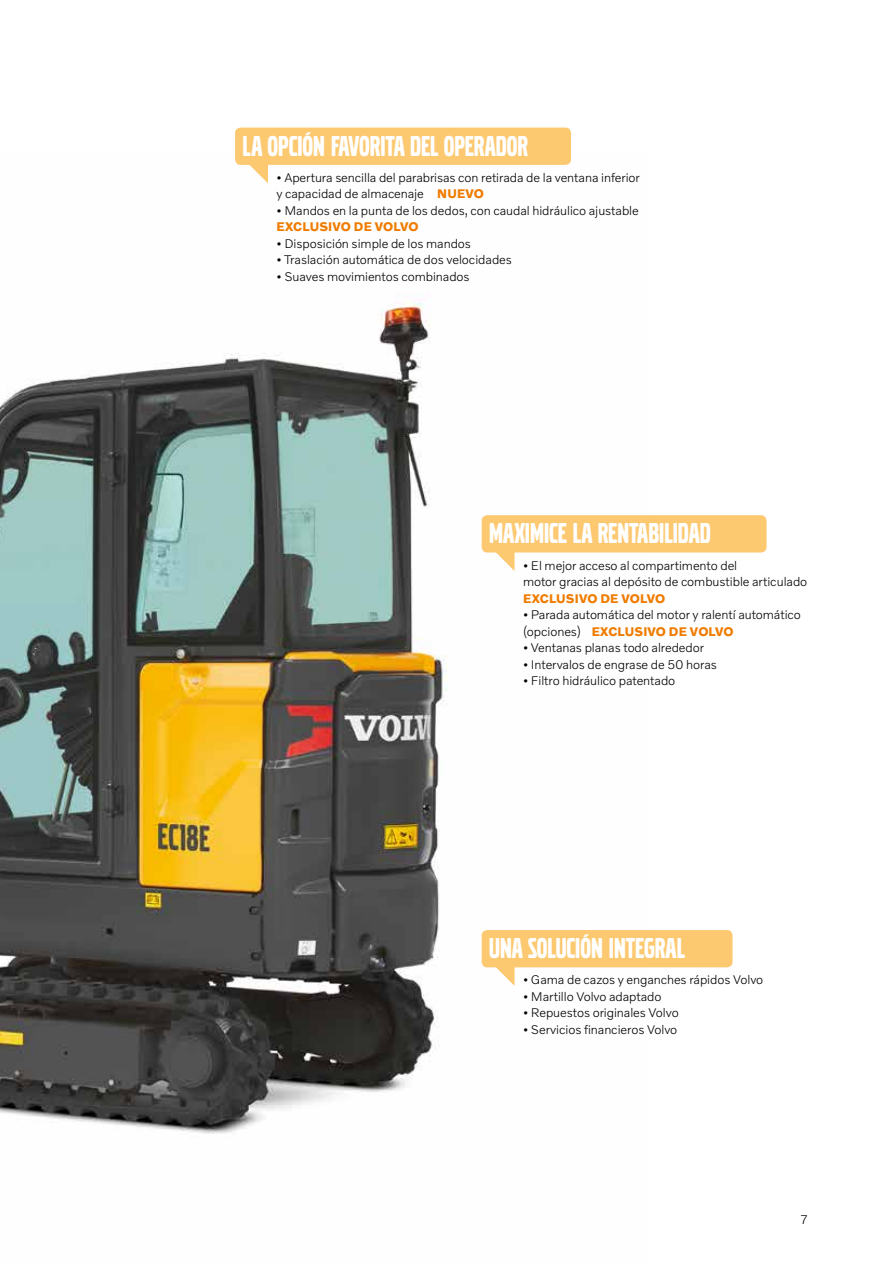
<style>
.page{position:relative;width:893px;height:1263px;background:#fff}
.page>*{position:absolute;margin:0;border:0;box-sizing:border-box;transform-origin:0 0}
.t1{font:30px "Volvo Broad Pro";color:#fff}
.t2{font:300 12.75px/16.5px "Volvo Novum";letter-spacing:-.005em;color:#000}
.t3{font:700 12.75px "Volvo Novum";letter-spacing:.015em;color:#ef7c00}
.s1{font-weight:700;color:#ef7c00}
</style>
<div class="page">
<img style="left:0;top:162px;width:648px;height:972px">
<div style="left:235px;top:128px;width:336px;height:37px;background:#fcc870;border-radius:6px"></div>
<svg style="left:248px;top:164px;width:20px;height:19px"></svg>
<div style="left:482px;top:930px;width:250px;height:37px;background:#fcc870;border-radius:6px"></div>
<svg style="left:495px;top:967px;width:19px;height:19px"></svg>
<div style="left:482px;top:515px;width:285px;height:37px;background:#fcc870;border-radius:6px"></div>
<svg style="left:495px;top:552px;width:19px;height:19px"></svg>
<h1 class="t1" style="left:243px;top:132px;width:287px">LA OPCIÓN FAVORITA DEL OPERADOR</h1>
<p class="t2" style="left:276px;top:169px;width:365px">• Apertura sencilla del parabrisas con retirada de la ventana inferior y capacidad de almacenaje <span class="s1">NUEVO</span></p>
<p class="t2" style="left:276px;top:202px;width:364px">• Mandos en la punta de los dedos, con caudal hidráulico ajustable</p>
<p class="t3" style="left:277px;top:219px;width:144px">EXCLUSIVO DE VOLVO</p>
<p class="t2" style="left:276px;top:235px;width:196px">• Disposición simple de los mandos</p>
<p class="t2" style="left:276px;top:251px;width:237px">• Traslación automática de dos velocidades</p>
<p class="t2" style="left:276px;top:268px;width:195px">• Suaves movimientos combinados</p>
<h1 class="t1" style="left:489px;top:519px;width:223px">MAXIMICE LA RENTABILIDAD</h1>
<p class="t2" style="left:523px;top:556px;width:286px">• El mejor acceso al compartimento del<br>motor gracias al depósito de combustible articulado</p>
<p class="t3" style="left:523px;top:590px;width:144px">EXCLUSIVO DE VOLVO</p>
<p class="t2" style="left:523px;top:606px;width:279px">• Parada automática del motor y ralentí automático (opciones) <span class="s1">EXCLUSIVO DE VOLVO</span></p>
<p class="t2" style="left:523px;top:639px;width:182px">• Ventanas planas todo alrededor</p>
<p class="t2" style="left:523px;top:655px;width:196px">• Intervalos de engrase de 50 horas</p>
<p class="t2" style="left:523px;top:672px;width:154px">• Filtro hidráulico patentado</p>
<h1 class="t1" style="left:489px;top:934px;width:197px">UNA SOLUCIÓN INTEGRAL</h1>
<p class="t2" style="left:523px;top:971px;width:242px">• Gama de cazos y enganches rápidos Volvo</p>
<p class="t2" style="left:523px;top:988px;width:140px">• Martillo Volvo adaptado</p>
<p class="t2" style="left:523px;top:1004px;width:157px">• Repuestos originales Volvo</p>
<p class="t2" style="left:523px;top:1021px;width:156px">• Servicios financieros Volvo</p>
<p class="t2" style="left:800px;top:1210px;width:9px">7</p>
</div>
